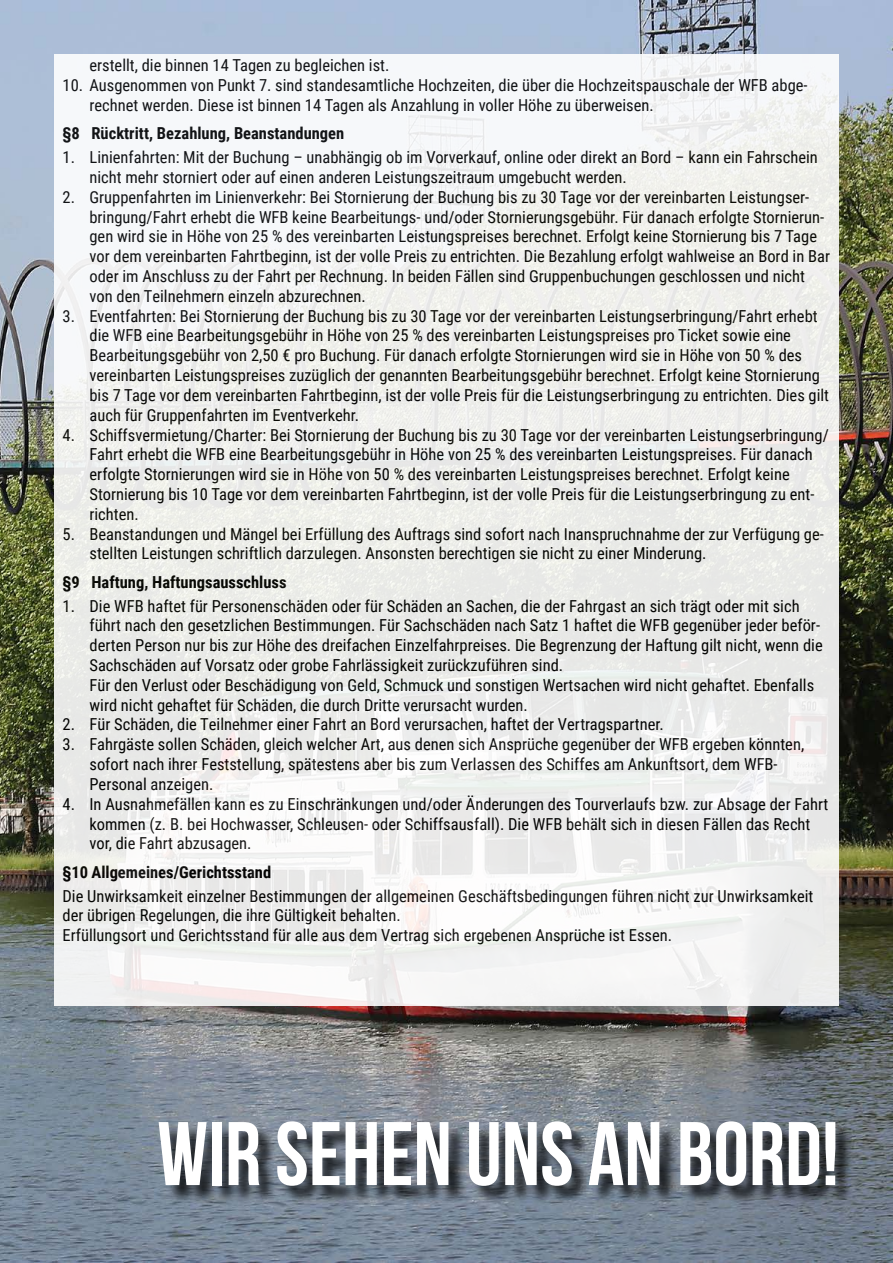
<style>
.page{position:relative;width:893px;height:1263px;background:#fff}
.page>*{position:absolute;margin:0;border:0;box-sizing:border-box;transform-origin:0 0}
.t1{font:700 90px "Bebas Neue";color:#fff}
.t2{font:16.5px/19.8px "Roboto Condensed";color:#000}
.t3{font:700 16.5px "Roboto Condensed";color:#000}
</style>
<div class="page">
<img style="left:0;top:0;width:893px;height:1263px">
<div style="left:54px;top:54px;width:785px;height:952px;background:linear-gradient(to right,#f2f2f1,#eeeeec)"></div>
<div style="left:161px;top:1124px;width:693px;height:81px;background:#000;opacity:.75"></div>
<p class="t2" style="left:90px;top:55px;width:301px">erstellt, die binnen 14 Tagen zu begleichen ist.</p>
<p class="t2" style="left:90px;top:75px;width:720px;text-indent:-27px">10. Ausgenommen von Punkt 7. sind standesamtliche Hochzeiten, die über die Hochzeitspauschale der WFB abge&shy;rechnet werden. Diese ist binnen 14 Tagen als Anzahlung in voller Höhe zu überweisen.</p>
<p class="t3" style="left:63px;top:122px;width:283px">§8 Rücktritt, Bezahlung, Beanstandungen</p>
<p class="t2" style="left:90px;top:147px;width:730px;text-indent:-27px">1. Linienfahrten: Mit der Buchung – unabhängig ob im Vorverkauf, online oder direkt an Bord – kann ein Fahrschein nicht mehr storniert oder auf einen anderen Leistungszeitraum umgebucht werden.</p>
<p class="t2" style="left:90px;top:186px;width:742px;text-indent:-27px">2. Gruppenfahrten im Linienverkehr: Bei Stornierung der Buchung bis zu 30 Tage vor der vereinbarten Leistungser&shy;bringung/Fahrt erhebt die WFB keine Bearbeitungs- und/oder Stornierungsgebühr. Für danach erfolgte Stornierun&shy;gen wird sie in Höhe von 25 % des vereinbarten Leistungspreises berechnet. Erfolgt keine Stornierung bis 7 Tage vor dem vereinbarten Fahrtbeginn, ist der volle Preis zu entrichten. Die Bezahlung erfolgt wahlweise an Bord in Bar oder im Anschluss zu der Fahrt per Rechnung. In beiden Fällen sind Gruppenbuchungen geschlossen und nicht von den Teilnehmern einzeln abzurechnen.</p>
<p class="t2" style="left:90px;top:305px;width:741px;text-indent:-27px">3. Eventfahrten: Bei Stornierung der Buchung bis zu 30 Tage vor der vereinbarten Leistungserbringung/Fahrt erhebt die WFB eine Bearbeitungsgebühr in Höhe von 25 % des vereinbarten Leistungspreises pro Ticket sowie eine Bearbeitungsgebühr von 2,50 € pro Buchung. Für danach erfolgte Stornierungen wird sie in Höhe von 50 % des vereinbarten Leistungspreises zuzüglich der genannten Bearbeitungsgebühr berechnet. Erfolgt keine Stornierung bis 7 Tage vor dem vereinbarten Fahrtbeginn, ist der volle Preis für die Leistungserbringung zu entrichten. Dies gilt auch für Gruppenfahrten im Eventverkehr.</p>
<p class="t2" style="left:90px;top:424px;width:741px;text-indent:-27px">4. Schiffsvermietung/Charter: Bei Stornierung der Buchung bis zu 30 Tage vor der vereinbarten Leistungserbringung/ Fahrt erhebt die WFB eine Bearbeitungsgebühr in Höhe von 25 % des vereinbarten Leistungspreises. Für danach erfolgte Stornierungen wird sie in Höhe von 50 % des vereinbarten Leistungspreises berechnet. Erfolgt keine Stornierung bis 10 Tage vor dem vereinbarten Fahrtbeginn, ist der volle Preis für die Leistungserbringung zu ent&shy;richten.</p>
<p class="t2" style="left:90px;top:523px;width:736px;text-indent:-27px">5. Beanstandungen und Mängel bei Erfüllung des Auftrags sind sofort nach Inanspruchnahme der zur Verfügung ge&shy;stellten Leistungen schriftlich darzulegen. Ansonsten berechtigen sie nicht zu einer Minderung.</p>
<p class="t3" style="left:63px;top:570px;width:225px">§9 Haftung, Haftungsausschluss</p>
<p class="t2" style="left:90px;top:595px;width:735px;text-indent:-27px">1. Die WFB haftet für Personenschäden oder für Schäden an Sachen, die der Fahrgast an sich trägt oder mit sich führt nach den gesetzlichen Bestimmungen. Für Sachschäden nach Satz 1 haftet die WFB gegenüber jeder beför&shy;derten Person nur bis zur Höhe des dreifachen Einzelfahrpreises. Die Begrenzung der Haftung gilt nicht, wenn die Sachschäden auf Vorsatz oder grobe Fahrlässigkeit zurückzuführen sind.<br>Für den Verlust oder Beschädigung von Geld, Schmuck und sonstigen Wertsachen wird nicht gehaftet. Ebenfalls wird nicht gehaftet für Schäden, die durch Dritte verursacht wurden.</p>
<p class="t2" style="left:63px;top:714px;width:603px">2. Für Schäden, die Teilnehmer einer Fahrt an Bord verursachen, haftet der Vertragspartner.</p>
<p class="t2" style="left:90px;top:734px;width:716px;text-indent:-27px">3. Fahrgäste sollen Schäden, gleich welcher Art, aus denen sich Ansprüche gegenüber der WFB ergeben könnten, sofort nach ihrer Feststellung, spätestens aber bis zum Verlassen des Schiffes am Ankunftsort, dem WFB-<br>Personal anzeigen.</p>
<p class="t2" style="left:90px;top:793px;width:740px;text-indent:-27px">4. In Ausnahmefällen kann es zu Einschränkungen und/oder Änderungen des Tourverlaufs bzw. zur Absage der Fahrt kommen (z. B. bei Hochwasser, Schleusen- oder Schiffsausfall). Die WFB behält sich in diesen Fällen das Recht vor, die Fahrt abzusagen.</p>
<p class="t3" style="left:63px;top:860px;width:210px">§10 Allgemeines/Gerichtsstand</p>
<p class="t2" style="left:63px;top:885px;width:752px">Die Unwirksamkeit einzelner Bestimmungen der allgemeinen Geschäftsbedingungen führen nicht zur Unwirksamkeit der übrigen Regelungen, die ihre Gültigkeit behalten.<br>Erfüllungsort und Gerichtsstand für alle aus dem Vertrag sich ergebenen Ansprüche ist Essen.</p>
<h1 class="t1" style="left:157px;top:1104px;width:683px">WIR SEHEN UNS AN BORD!</h1>
</div>
